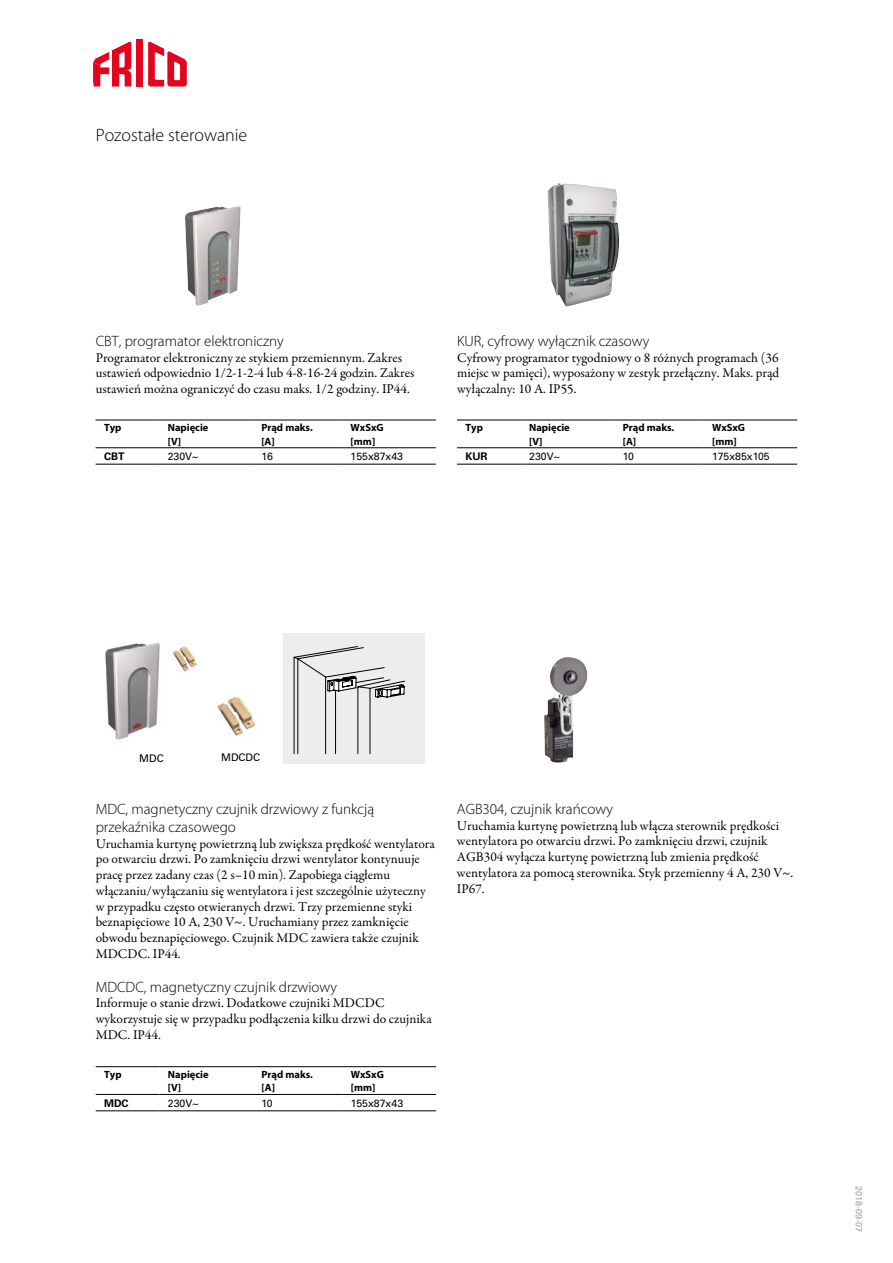
<style>
.page{position:relative;width:893px;height:1263px;background:#fff}
.page>*{position:absolute;margin:0;border:0;box-sizing:border-box;transform-origin:0 0}
.t1{font:300 18px "Myriad Pro";color:#000}
.t2{font:300 15px/18px "Myriad Pro";color:#000}
.t3{font:13.5px/15.8px "Garamond Premr Pro";color:#000}
.t4{font:700 10.5px/13.5px "Myriad Pro";color:#000}
.t5{font:10.5px "Univers";color:#000}
.t6{font:700 10.5px "Univers";color:#000}
.t7{font:9px "Univers";color:#9d9d9c}
</style>
<div class="page">
<svg style="left:185px;top:206px;width:56px;height:100px"></svg>
<img style="left:187px;top:206px;width:52px;height:7px">
<img style="left:547px;top:183px;width:64px;height:123px">
<img style="left:544px;top:657px;width:43px;height:106px">
<img style="left:217px;top:696px;width:39px;height:40px">
<img style="left:105px;top:642px;width:92px;height:98px">
<div style="left:283px;top:633px;width:141px;height:131px;background:#ededed"></div>
<svg style="left:294px;top:646px;width:111px;height:108px"></svg>
<hr style="left:614px;top:420px;width:90px;height:1px;background:#000">
<hr style="left:614px;top:447px;width:90px;height:1px;background:#000">
<hr style="left:614px;top:464px;width:90px;height:1px;background:#000">
<hr style="left:457px;top:420px;width:64px;height:1px;background:#000">
<hr style="left:521px;top:420px;width:93px;height:1px;background:#000">
<hr style="left:704px;top:420px;width:93px;height:1px;background:#000">
<hr style="left:457px;top:447px;width:64px;height:1px;background:#000">
<hr style="left:521px;top:447px;width:93px;height:1px;background:#000">
<hr style="left:704px;top:447px;width:93px;height:1px;background:#000">
<hr style="left:457px;top:464px;width:64px;height:1px;background:#000">
<hr style="left:521px;top:464px;width:93px;height:1px;background:#000">
<hr style="left:704px;top:464px;width:93px;height:1px;background:#000">
<hr style="left:253px;top:420px;width:89px;height:1px;background:#000">
<hr style="left:253px;top:447px;width:89px;height:1px;background:#000">
<hr style="left:253px;top:464px;width:89px;height:1px;background:#000">
<hr style="left:96px;top:420px;width:63px;height:1px;background:#000">
<hr style="left:159px;top:420px;width:94px;height:1px;background:#000">
<hr style="left:342px;top:420px;width:94px;height:1px;background:#000">
<hr style="left:96px;top:447px;width:63px;height:1px;background:#000">
<hr style="left:159px;top:447px;width:94px;height:1px;background:#000">
<hr style="left:342px;top:447px;width:94px;height:1px;background:#000">
<hr style="left:96px;top:464px;width:63px;height:1px;background:#000">
<hr style="left:159px;top:464px;width:94px;height:1px;background:#000">
<hr style="left:342px;top:464px;width:94px;height:1px;background:#000">
<hr style="left:253px;top:1066px;width:89px;height:1px;background:#000">
<hr style="left:253px;top:1094px;width:89px;height:1px;background:#000">
<hr style="left:253px;top:1110px;width:89px;height:1px;background:#000">
<hr style="left:96px;top:1066px;width:63px;height:1px;background:#000">
<hr style="left:159px;top:1066px;width:94px;height:1px;background:#000">
<hr style="left:342px;top:1066px;width:94px;height:1px;background:#000">
<hr style="left:96px;top:1094px;width:63px;height:1px;background:#000">
<hr style="left:159px;top:1094px;width:94px;height:1px;background:#000">
<hr style="left:342px;top:1094px;width:94px;height:1px;background:#000">
<hr style="left:96px;top:1110px;width:63px;height:1px;background:#000">
<hr style="left:159px;top:1110px;width:94px;height:1px;background:#000">
<hr style="left:342px;top:1110px;width:94px;height:1px;background:#000">
<div style="left:136px;top:39px;width:7px;height:48px;background:#e30520"></div>
<svg style="left:148px;top:41px;width:39px;height:46px"></svg>
<svg style="left:94px;top:41px;width:37px;height:46px"></svg>
<h1 class="t1" style="left:96px;top:125px;width:153px">Pozostałe sterowanie</h1>
<p class="t2" style="left:96px;top:332px;width:190px">CBT, programator elektroniczny</p>
<p class="t3" style="left:96px;top:350px;width:320px">Programator elektroniczny ze stykiem przemiennym. Zakres ustawień odpowiednio 1/2-1-2-4 lub 4-8-16-24 godzin. Zakres ustawień można ograniczyć do czasu maks. 1/2 godziny. IP44.</p>
<p class="t4" style="left:104px;top:421px;width:19px">Typ</p>
<p class="t4" style="left:168px;top:421px;width:42px">Napięcie [V]</p>
<p class="t4" style="left:261px;top:421px;width:53px">Prąd maks. [A]</p>
<p class="t4" style="left:351px;top:421px;width:35px">WxSxG [mm]</p>
<p class="t6" style="left:104px;top:450px;width:22px">CBT</p>
<p class="t5" style="left:168px;top:450px;width:32px">230V~</p>
<p class="t5" style="left:261px;top:450px;width:13px">16</p>
<p class="t5" style="left:351px;top:450px;width:54px">155x87x43</p>
<p class="t2" style="left:457px;top:332px;width:194px">KUR, cyfrowy wyłącznik czasowy</p>
<p class="t3" style="left:457px;top:350px;width:324px;text-align:justify">Cyfrowy programator tygodniowy o 8 różnych programach (36 miejsc w pamięci), wyposażony w zestyk przełączny. Maks. prąd wyłączalny: 10 A. IP55.</p>
<p class="t4" style="left:465px;top:421px;width:19px">Typ</p>
<p class="t4" style="left:529px;top:421px;width:42px">Napięcie [V]</p>
<p class="t4" style="left:623px;top:421px;width:53px">Prąd maks. [A]</p>
<p class="t4" style="left:712px;top:421px;width:35px">WxSxG [mm]</p>
<p class="t6" style="left:465px;top:450px;width:24px">KUR</p>
<p class="t5" style="left:529px;top:450px;width:32px">230V~</p>
<p class="t5" style="left:623px;top:450px;width:13px">10</p>
<p class="t5" style="left:712px;top:450px;width:59px">175x85x105</p>
<p class="t5" style="left:139px;top:752px;width:26px">MDC</p>
<p class="t5" style="left:221px;top:751px;width:41px">MDCDC</p>
<p class="t2" style="left:96px;top:800px;width:280px">MDC, magnetyczny czujnik drzwiowy z funkcją przekaźnika czasowego</p>
<p class="t3" style="left:96px;top:836px;width:341px">Uruchamia kurtynę powietrzną lub zwiększa prędkość wentylatora po otwarciu drzwi. Po zamknięciu drzwi wentylator kontynuuje pracę przez zadany czas (2 s–10 min). Zapobiega ciągłemu włączaniu/wyłączaniu się wentylatora i jest szczególnie użyteczny w przypadku często otwieranych drzwi. Trzy przemienne styki beznapięciowe 10 A, 230 V~. Uruchamiany przez zamknięcie obwodu beznapięciowego. Czujnik MDC zawiera także czujnik MDCDC. IP44.</p>
<p class="t2" style="left:96px;top:978px;width:243px">MDCDC, magnetyczny czujnik drzwiowy</p>
<p class="t3" style="left:96px;top:996px;width:338px">Informuje o stanie drzwi. Dodatkowe czujniki MDCDC wykorzystuje się w przypadku podłączenia kilku drzwi do czujnika<br>MDC. IP44.</p>
<p class="t4" style="left:104px;top:1067px;width:19px">Typ</p>
<p class="t4" style="left:168px;top:1067px;width:42px">Napięcie [V]</p>
<p class="t4" style="left:261px;top:1067px;width:53px">Prąd maks. [A]</p>
<p class="t4" style="left:351px;top:1067px;width:35px">WxSxG [mm]</p>
<p class="t6" style="left:104px;top:1097px;width:26px">MDC</p>
<p class="t5" style="left:168px;top:1096px;width:32px">230V~</p>
<p class="t5" style="left:261px;top:1096px;width:13px">10</p>
<p class="t5" style="left:351px;top:1096px;width:54px">155x87x43</p>
<p class="t2" style="left:457px;top:800px;width:157px">AGB304, czujnik krańcowy</p>
<p class="t3" style="left:457px;top:818px;width:338px">Uruchamia kurtynę powietrzną lub włącza sterownik prędkości wentylatora po otwarciu drzwi. Po zamknięciu drzwi, czujnik AGB304 wyłącza kurtynę powietrzną lub zmienia prędkość wentylatora za pomocą sterownika. Styk przemienny 4 A, 230 V~.<br>IP67.</p>
<p class="t7" style="left:864px;top:1186px;width:47px;rotate:90deg">2018-09-07</p>
</div>
